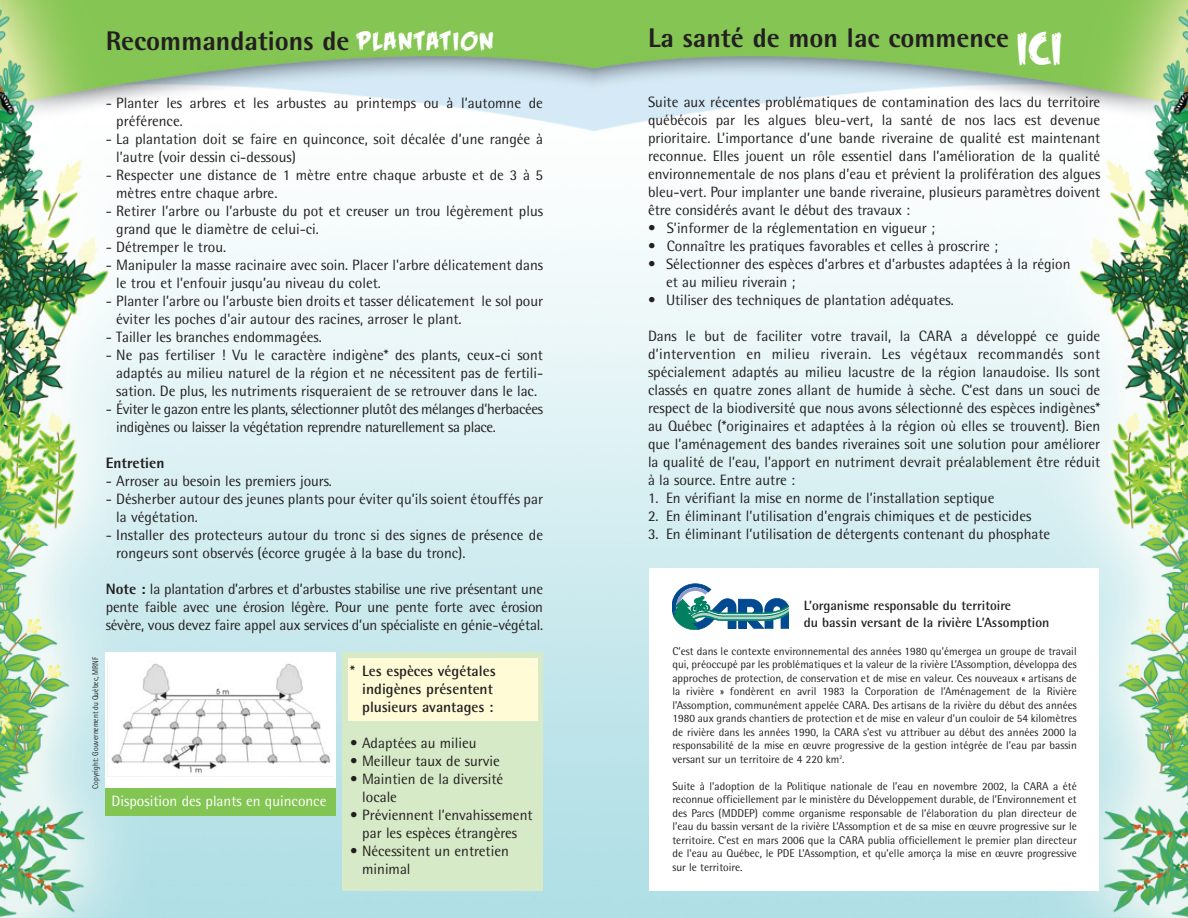
<style>
.page{position:relative;width:1188px;height:918px;background:#fff}
.page>*{position:absolute;margin:0;border:0;box-sizing:border-box;transform-origin:0 0}
.t1{font:48px "Feastof Flesh BB";color:#fff}
.t2{font:800 27px "Rotis Semi Sans";color:#231f20}
.t3{font:15px/18px "Rotis Semi Sans";color:#231f20}
.t4{font:15px/18px "Rotis Semi Sans";letter-spacing:-.025em;color:#231f20}
.t5{font:700 15px/18px "Rotis Semi Sans";color:#231f20}
.t6{font:15px "Rotis Semi Sans";color:#fff}
.t7{font:800 15px "Rotis Semi Sans";color:#231f20}
.t8{font:700 13.5px/16.2px "Rotis Semi Sans";color:#231f20}
.t9{font:11.25px/13.5px "Rotis Semi Sans";color:#231f20;text-align:justify}
.t10{font:8.25px "Rotis Semi Sans";color:#231f20;scale:.9 1}
.s1{font-family:"Feastof Flesh BB";font-weight:400;color:#fff}
.s2{font-weight:800}
</style>
<div class="page">
<img style="left:0;top:0;width:1188px;height:918px">
<div style="left:649px;top:569px;width:450px;height:322px;background:#fff"></div>
<svg style="left:672px;top:583px;width:117px;height:47px"></svg>
<div style="left:342px;top:652px;width:201px;height:239px;background:#d7eac7"></div>
<div style="left:348px;top:658px;width:190px;height:64px;background:#fffbd6"></div>
<div style="left:105px;top:652px;width:231px;height:136px;background:#fff"></div>
<img style="left:111px;top:663px;width:220px;height:111px">
<div style="left:105px;top:788px;width:230px;height:28px;background:#83c553"></div>
<h2 class="t2" style="left:106px;top:32px;width:389px">Recommandations de <span class="s1">PLANTATION</span></h2>
<p class="t3" style="left:116px;top:95px;width:428px;text-indent:-10px">- Planter les arbres et les arbustes au printemps ou à l’automne de préférence.</p>
<p class="t3" style="left:116px;top:131px;width:428px;text-indent:-10px">- La plantation doit se faire en quinconce, soit décalée d’une rangée à l’autre (voir dessin ci-dessous)</p>
<p class="t3" style="left:116px;top:167px;width:428px;text-indent:-10px">- Respecter une distance de 1 mètre entre chaque arbuste et de 3 à 5 mètres entre chaque arbre.</p>
<p class="t3" style="left:116px;top:203px;width:428px;text-indent:-10px">- Retirer l’arbre ou l’arbuste du pot et creuser un trou légèrement plus grand que le diamètre de celui-ci.</p>
<p class="t3" style="left:106px;top:239px;width:122px">- Détremper le trou.</p>
<p class="t3" style="left:116px;top:257px;width:428px;text-indent:-10px">- Manipuler la masse racinaire avec soin. Placer l'arbre délicatement dans le trou et l’enfouir jusqu’au niveau du colet.</p>
<p class="t3" style="left:116px;top:293px;width:428px;text-indent:-10px">- Planter l’arbre ou l’arbuste bien droits et tasser délicatement le sol pour éviter les poches d'air autour des racines, arroser le plant.</p>
<p class="t3" style="left:106px;top:329px;width:218px">- Tailler les branches endommagées.</p>
<p class="t3" style="left:116px;top:347px;width:428px;text-align:justify;text-indent:-10px">- Ne pas fertiliser ! Vu le caractère indigène* des plants, ceux-ci sont adaptés au milieu naturel de la région et ne nécessitent pas de fertili&shy;sation. De plus, les nutriments risqueraient de se retrouver dans le lac.</p>
<p class="t4" style="left:116px;top:401px;width:428px;text-indent:-10px">- Éviter le gazon entre les plants, sélectionner plutôt des mélanges d’herbacées indigènes ou laisser la végétation reprendre naturellement sa place.</p>
<p class="t7" style="left:106px;top:458px;width:60px">Entretien</p>
<p class="t3" style="left:106px;top:473px;width:228px">- Arroser au besoin les premiers jours.</p>
<p class="t3" style="left:116px;top:491px;width:428px;text-indent:-10px">- Désherber autour des jeunes plants pour éviter qu’ils soient étouffés par la végétation.</p>
<p class="t3" style="left:116px;top:527px;width:428px;text-indent:-10px">- Installer des protecteurs autour du tronc si des signes de présence de rongeurs sont observés (écorce grugée à la base du tronc).</p>
<p class="t3" style="left:106px;top:581px;width:439px;text-align:justify"><span class="s2">Note :</span> la plantation d’arbres et d’arbustes stabilise une rive présentant une pente faible avec une érosion légère. Pour une pente forte avec érosion sévère, vous devez faire appel aux services d’un spécialiste en génie-végétal.</p>
<p class="t10" style="left:93px;top:789px;width:148px;rotate:-90deg">Copyright: Gouvernement du Québec, MRNF</p>
<p class="t6" style="left:112px;top:796px;width:216px">Disposition des plants en quinconce</p>
<p class="t5" style="left:362px;top:663px;width:135px;text-indent:-12px">* Les espèces végétales indigènes présentent plusieurs avantages :</p>
<p class="t3" style="left:350px;top:735px;width:128px">• Adaptées au milieu</p>
<p class="t3" style="left:350px;top:753px;width:151px">• Meilleur taux de survie</p>
<p class="t3" style="left:362px;top:771px;width:143px;text-indent:-12px">• Maintien de la diversité locale</p>
<p class="t3" style="left:350px;top:807px;width:184px;text-align:center">• Préviennent l’envahissement par les espèces étrangères</p>
<p class="t3" style="left:362px;top:843px;width:148px;text-indent:-12px">• Nécessitent un entretien minimal</p>
<h2 class="t2" style="left:648px;top:28px;width:363px">La santé de mon lac commence</h2>
<h1 class="t1" style="left:1016px;top:19px;width:47px">ICI</h1>
<p class="t3" style="left:648px;top:95px;width:454px;text-align:justify">Suite aux récentes problématiques de contamination des lacs du territoire québécois par les algues bleu-vert, la santé de nos lacs est devenue prioritaire. L’importance d’une bande riveraine de qualité est maintenant reconnue. Elles jouent un rôle essentiel dans l’amélioration de la qualité environnementale de nos plans d’eau et prévient la prolifération des algues bleu-vert. Pour implanter une bande riveraine, plusieurs paramètres doivent être considérés avant le début des travaux :</p>
<p class="t3" style="left:648px;top:221px;width:288px">• S’informer de la réglementation en vigueur ;</p>
<p class="t3" style="left:648px;top:239px;width:351px">• Connaître les pratiques favorables et celles à proscrire ;</p>
<p class="t3" style="left:666px;top:257px;width:406px;text-indent:-18px">• Sélectionner des espèces d’arbres et d’arbustes adaptées à la région et au milieu riverain ;</p>
<p class="t3" style="left:648px;top:293px;width:307px">• Utiliser des techniques de plantation adéquates.</p>
<p class="t3" style="left:648px;top:329px;width:454px;text-align:justify">Dans le but de faciliter votre travail, la CARA a développé ce guide d’intervention en milieu riverain. Les végétaux recommandés sont spécialement adaptés au milieu lacustre de la région lanaudoise. Ils sont classés en quatre zones allant de humide à sèche. C’est dans un souci de respect de la biodiversité que nous avons sélectionné des espèces indigènes* au Québec (*originaires et adaptées à la région où elles se trouvent). Bien que l’aménagement des bandes riveraines soit une solution pour améliorer la qualité de l’eau, l’apport en nutriment devrait préalablement être réduit à la source. Entre autre :</p>
<p class="t3" style="left:648px;top:491px;width:348px">1. En vérifiant la mise en norme de l’installation septique</p>
<p class="t3" style="left:648px;top:509px;width:385px">2. En éliminant l’utilisation d’engrais chimiques et de pesticides</p>
<p class="t3" style="left:648px;top:527px;width:404px">3. En éliminant l’utilisation de détergents contenant du phosphate</p>
<p class="t8" style="left:804px;top:599px;width:247px">L’organisme responsable du territoire<br>du bassin versant de la rivière L’Assomption</p>
<p class="t9" style="left:672px;top:645px;width:406px">C’est dans le contexte environnemental des années 1980 qu’émergea un groupe de travail qui, préoccupé par les problématiques et la valeur de la rivière L’Assomption, développa des approches de protection, de conservation et de mise en valeur. Ces nouveaux « artisans de la rivière » fondèrent en avril 1983 la Corporation de l’Aménagement de la Rivière l’Assomption, communément appelée CARA. Des artisans de la rivière du début des années 1980 aux grands chantiers de protection et de mise en valeur d’un couloir de 54 kilomètres de rivière dans les années 1990, la CARA s’est vu attribuer au début des années 2000 la responsabilité de la mise en œuvre progressive de la gestion intégrée de l’eau par bassin versant sur un territoire de 4 220 km<sup>2</sup>.</p>
<p class="t9" style="left:672px;top:780px;width:406px">Suite à l’adoption de la Politique nationale de l’eau en novembre 2002, la CARA a été reconnue officiellement par le ministère du Développement durable, de l’Environnement et des Parcs (MDDEP) comme organisme responsable de l’élaboration du plan directeur de l’eau du bassin versant de la rivière L’Assomption et de sa mise en œuvre progressive sur le territoire. C’est en mars 2006 que la CARA publia officiellement le premier plan directeur de l’eau au Québec, le PDE L’Assomption, et qu’elle amorça la mise en œuvre progressive sur le territoire.</p>
</div>
